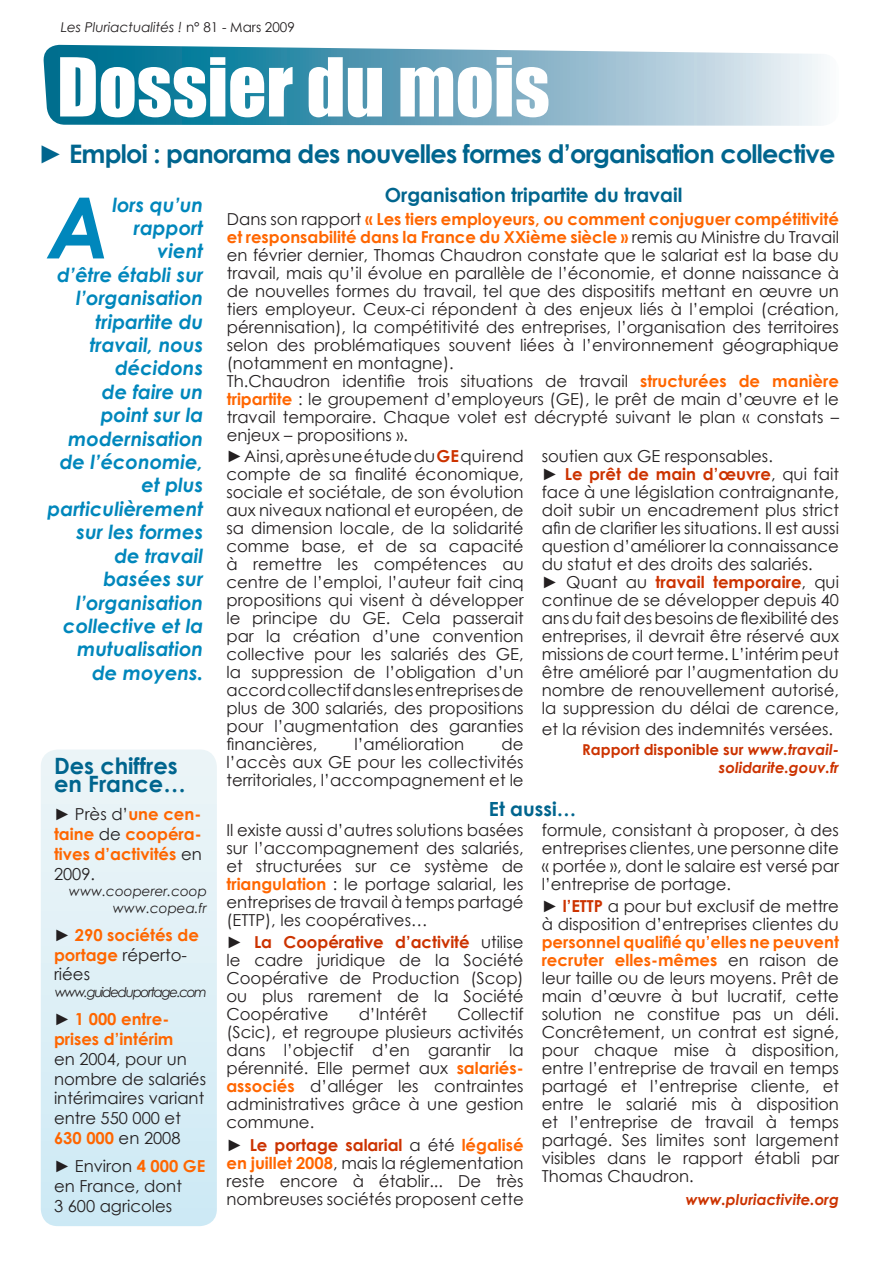
<style>
.page{position:relative;width:893px;height:1263px;background:#fff}
.page>*{position:absolute;margin:0;border:0;box-sizing:border-box;transform-origin:0 0}
.t1{font:italic 700 84.6px "Century Gothic";color:#0087bc}
.t2{font:75px "Impact";color:#fff}
.t3{font:700 25.5px "Century Gothic";letter-spacing:-.03em;color:#00658e}
.Titre_bleu{font:700 22.5px/18px "Century Gothic";color:#00658e}
.t4{font:italic 700 19.5px/23.4px "Century Gothic";color:#0087bc;text-align:right}
.Titre_bleu-2{font:700 19.5px "Century Gothic";color:#00658e}
.t5{font:16.5px/18px "Century Gothic";color:#231f20;text-align:justify}
.t6{font:700 16.5px/19.8px "Century Gothic";color:#f60;text-align:justify}
.Source_rouge_clair{font:italic 700 15px/18px "Century Gothic";color:#c30;text-align:right}
.t7{font:italic 13.5px "Century Gothic";color:#231f20}
.t8{font:italic 13.5px "Century Gothic";letter-spacing:-.1em;color:#231f20}
.s1{font-style:normal}
.s2{font-weight:400}
.s3{font-weight:700;color:#f60}
.s4{font-weight:700;color:#c30}
.s5{font-weight:400;color:#231f20}
</style>
<div class="page">
<svg style="left:43px;top:45px;width:778px;height:81px;background:#6daac0"></svg>
<svg style="left:41px;top:750px;width:176px;height:476px;background:#ddeff6"></svg>
<p class="t7" style="left:61px;top:18px;width:235px">Les Pluriactualités ! <span class="s1">n° 81 - Mars 2009</span></p>
<p class="t2" style="left:57px;top:29px;width:494px">Dossier du mois</p>
<p class="t3" style="left:38px;top:135px;width:799px"><span class="s2">►</span> Emploi : panorama des nouvelles formes d’organisation collective</p>
<p class="t1" style="left:48px;top:164px;width:64px">A</p>
<p class="Titre_bleu-2" style="left:385px;top:180px;width:299px">Organisation tripartite du travail</p>
<p class="t4" style="left:48px;top:192px;width:157px">lors qu’un rapport<br>vient<br>d’être établi sur l’organisation tripartite du travail, nous décidons<br>de faire un<br>point sur la modernisation de l’économie, et plus particulièrement sur les formes de travail basées sur l’organisation collective et la mutualisation de moyens.</p>
<p class="t5" style="left:227px;top:210px;width:614px">Dans son rapport <span class="s3">« Les tiers employeurs, ou comment conjuguer compétitivité et responsabilité dans la France du XXième siècle »</span> remis au Ministre du Travail en février dernier, Thomas Chaudron constate que le salariat est la base du travail, mais qu’il évolue en parallèle de l’économie, et donne naissance à de nouvelles formes du travail, tel que des dispositifs mettant en œuvre un tiers employeur. Ceux-ci répondent à des enjeux liés à l’emploi (création, pérennisation), la compétitivité des entreprises, l’organisation des territoires selon des problématiques souvent liées à l’environnement géographique (notamment en montagne).</p>
<p class="t5" style="left:227px;top:372px;width:614px">Th.Chaudron identifie trois situations de travail <span class="s3">structurées de manière tripartite</span> : le groupement d’employeurs (GE), le prêt de main d’œuvre et le travail temporaire. Chaque volet est décrypté suivant le plan « constats – enjeux – propositions ».</p>
<p class="t5" style="left:226px;top:447px;width:299px">► Ainsi, après une étude du <span class="s4">GE</span> qui rend compte de sa finalité économique, sociale et sociétale, de son évolution aux niveaux national et européen, de sa dimension locale, de la solidarité comme base, et de sa capacité à remettre les compétences au centre de l’emploi, l’auteur fait cinq propositions qui visent à développer le principe du GE. Cela passerait par la création d’une convention collective pour les salariés des GE, la suppression de l’obligation d’un accord collectif dans les entreprises de plus de 300 salariés, des propositions pour l’augmentation des garanties financières,</p>
<p class="t5" style="left:542px;top:447px;width:233px">soutien aux GE responsables.</p>
<p class="t5" style="left:542px;top:465px;width:299px">► <span class="s4">Le prêt de main d’œuvre</span>, qui fait face à une législation contraignante, doit subir un encadrement plus strict afin de clarifier les situations. Il est aussi question d’améliorer la connaissance du statut et des droits des salariés.</p>
<p class="t5" style="left:542px;top:573px;width:299px">► Quant au <span class="s4">travail temporaire</span>, qui continue de se développer depuis 40 ans du fait des besoins de flexibilité des entreprises, il devrait être réservé aux missions de court terme. L’intérim peut être amélioré par l’augmentation du nombre de renouvellement autorisé, la suppression du délai de carence,</p>
<p class="t5" style="left:542px;top:719px;width:293px">et la révision des indemnités versées.</p>
<p class="Source_rouge_clair" style="left:582px;top:740px;width:258px"><span class="s1">Rapport disponible sur</span> www.travail&shy;solidarite.gouv.fr</p>
<p class="t5" style="left:354px;top:735px;width:111px">l’amélioration</p>
<p class="t5" style="left:226px;top:735px;width:299px;text-indent:275px">de l’accès aux GE pour les collectivités territoriales, l’accompagnement et le</p>
<p class="Titre_bleu" style="left:54px;top:756px;width:133px">Des chiffres en France…</p>
<p class="t6" style="left:54px;top:803px;width:149px"><span class="s5">► Près d’</span>une cen&shy;taine <span class="s5">de</span> coopéra&shy;tives d’activités <span class="s5">en 2009.</span></p>
<p class="t7" style="left:69px;top:882px;width:140px">www.cooperer.coop</p>
<p class="t7" style="left:113px;top:898px;width:96px">www.copea.fr</p>
<p class="t6" style="left:54px;top:924px;width:146px;text-align:left"><span class="s5">►</span> 290 sociétés de portage <span class="s5">réperto&shy;riées</span></p>
<p class="t8" style="left:55px;top:983px;width:154px">www.guideduportage.com</p>
<p class="t5" style="left:54px;top:1009px;width:154px;line-height:19.8px;text-align:left">► <span class="s3">1 000 entre&shy;prises d’intérim<br></span>en 2004, pour un nombre de salariés intérimaires variant entre 550 000 et<br><span class="s3">630 000</span> en 2008</p>
<p class="t5" style="left:54px;top:1156px;width:153px;line-height:19.8px;text-align:left">► Environ <span class="s3">4 000 GE </span>en France, dont<br>3 600 agricoles</p>
<p class="Titre_bleu-2" style="left:489px;top:794px;width:89px">Et aussi…</p>
<p class="t5" style="left:226px;top:821px;width:299px">Il existe aussi d’autres solutions basées sur l’accompagnement des salariés, et structurées sur ce système de <span class="s3">triangulation</span> : le portage salarial, les entreprises de travail à temps partagé (ETTP), les coopératives…</p>
<p class="t5" style="left:226px;top:933px;width:299px">► <span class="s4">La Coopérative d’activité</span> utilise le cadre juridique de la Société Coopérative de Production (Scop) ou plus rarement de la Société Coopérative</p>
<p class="t5" style="left:542px;top:821px;width:299px">formule, consistant à proposer, à des entreprises clientes, une personne dite « portée », dont le salaire est versé par l’entreprise de portage.</p>
<p class="t5" style="left:542px;top:897px;width:299px">► <span class="s4">l’ETTP</span> a pour but exclusif de mettre à disposition d’entreprises clientes du <span class="s3">personnel qualifié qu’elles ne peuvent recruter elles-mêmes</span> en raison de leur taille ou de leurs moyens. Prêt de main d’œuvre à but lucratif, cette solution ne constitue pas un déli.<br>Concrêtement, un contrat est signé, pour chaque mise à disposition, entre l’entreprise de travail en temps partagé et l’entreprise cliente, et entre le salarié mis à disposition et l’entreprise de travail à temps partagé. Ses limites sont largement visibles dans le rapport établi par Thomas Chaudron.</p>
<p class="Source_rouge_clair" style="left:686px;top:1189px;width:155px">www.pluriactivite.org</p>
<p class="t5" style="left:359px;top:1005px;width:70px">d’Intérêt</p>
<p class="t5" style="left:226px;top:1005px;width:299px;text-indent:231px">Collectif (Scic), et regroupe plusieurs activités dans l’objectif d’en garantir la pérennité. Elle permet aux <span class="s3">salariés&shy;associés</span> d’alléger les contraintes administratives grâce à une gestion commune.</p>
<p class="t5" style="left:226px;top:1135px;width:299px">► <span class="s4">Le portage salarial</span> a été <span class="s3">légalisé en juillet 2008</span>, mais la réglementation reste encore à établir... De très nombreuses sociétés proposent cette</p>
</div>
